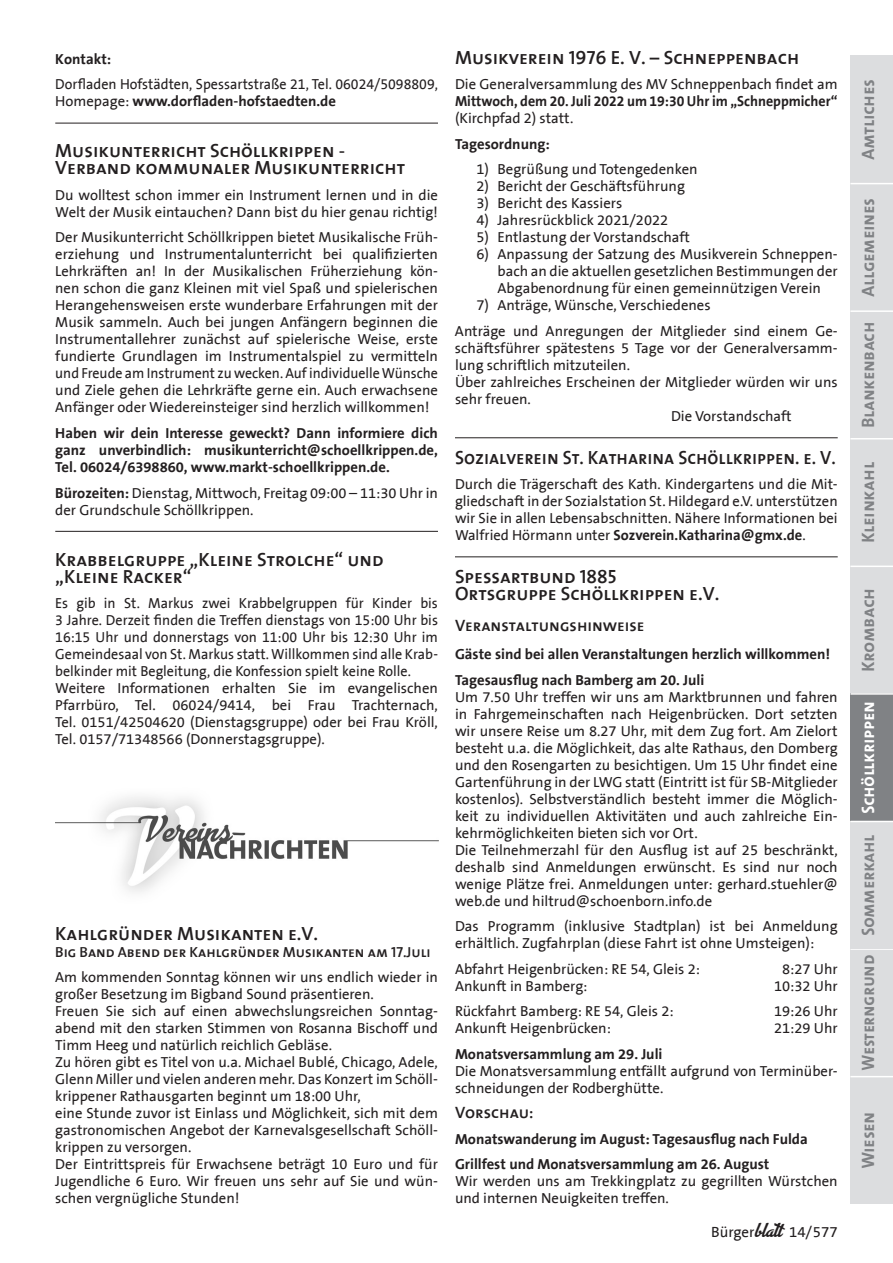
<style>
.page{position:relative;width:893px;height:1263px;background:#fff}
.page>*{position:absolute;margin:0;border:0;box-sizing:border-box;transform-origin:0 0}
.t1{font:19.2px/17px "The Sans Semi Bold Caps";color:#231f20}
.t2{font:19.2px "The Sans Semi Bold Caps";color:#231f20;scale:.94 1}
.t3{font:italic 18px "The Sans Bold Caps";color:#808285}
.t4{font:italic 18px "The Sans Bold Caps";color:#fff}
.t5{font:italic 18px "The Sans Bold Caps";color:#808285;scale:.95 1}
.t6{font:16.5px "The Sans Semi Bold Caps";color:#231f20}
.t7{font:15px "The Sans B5 Plain";color:#231f20}
.t8{font:14.7px/17px "The Sans B5 Plain";color:#231f20}
.t9{font:14.7px/17px "The Sans B5 Plain";color:#231f20;scale:.96 1}
.t10{font:700 14.7px/25.5px "The Sans B7";color:#231f20}
.t11{font:700 14.7px "The Sans B7";color:#231f20;scale:.95 1}
.t12{font:14.7px "The Sans Semi Bold Caps";color:#231f20}
.s1{font-family:"The Sans B5 Plain";font-weight:400}
.s2{font-family:"The Sans B7";font-weight:700}
.s3{font-family:"Advertising Script";font-weight:700;font-size:16.5px}
</style>
<div class="page">
<div style="left:850px;top:55px;width:43px;height:128px;background:#dcdddf"></div>
<div style="left:850px;top:183px;width:43px;height:127px;background:#dcdddf"></div>
<div style="left:850px;top:310px;width:43px;height:128px;background:#dcdddf"></div>
<div style="left:850px;top:438px;width:43px;height:128px;background:#dcdddf"></div>
<div style="left:850px;top:566px;width:43px;height:127px;background:#dcdddf"></div>
<div style="left:850px;top:948px;width:43px;height:128px;background:#dcdddf"></div>
<div style="left:850px;top:1076px;width:43px;height:127px;background:#dcdddf"></div>
<hr style="left:850px;top:1076px;width:43px;height:1px;background:#fff">
<hr style="left:850px;top:948px;width:43px;height:2px;background:#fff">
<hr style="left:850px;top:566px;width:43px;height:1px;background:#fff">
<hr style="left:850px;top:438px;width:43px;height:1px;background:#fff">
<hr style="left:850px;top:310px;width:43px;height:2px;background:#fff">
<hr style="left:850px;top:183px;width:43px;height:1px;background:#fff">
<div style="left:850px;top:693px;width:43px;height:128px;background:#808285"></div>
<div style="left:850px;top:821px;width:43px;height:127px;background:#dcdddf"></div>
<hr style="left:455px;top:437px;width:383px;height:1px;background:#231f20">
<hr style="left:455px;top:557px;width:383px;height:1px;background:#231f20">
<hr style="left:55px;top:123px;width:383px;height:1px;background:#231f20">
<hr style="left:55px;top:531px;width:383px;height:1px;background:#231f20">
<img style="left:55px;top:797px;width:383px;height:95px">
<hr style="left:850px;top:821px;width:43px;height:1px;background:#fff">
<hr style="left:850px;top:693px;width:43px;height:2px;background:#fff">
<p class="t10" style="left:55px;top:47px;width:58px">Kontakt:</p>
<p class="t9" style="left:55px;top:76px;width:400px">Dorfladen Hofstädten, Spessartstraße 21, Tel. 06024/5098809,</p>
<p class="t10" style="left:55px;top:89px;width:282px"><span class="s1">Homepage:</span> www.dorfladen-hofstaedten.de</p>
<h1 class="t1" style="left:55px;top:142px;width:351px">Musikunterricht Schöllkrippen -<br>Verband kommunaler Musikunterricht</h1>
<p class="t8" style="left:55px;top:187px;width:384px">Du wolltest schon immer ein Instrument lernen und in die<br>Welt der Musik eintauchen? Dann bist du hier genau richtig!</p>
<p class="t8" style="left:55px;top:229px;width:384px;text-align:justify">Der Musikunterricht Schöllkrippen bietet Musikalische Früh&shy;erziehung und Instrumentalunterricht bei qualifizierten Lehrkräften an! In der Musikalischen Früherziehung kön&shy;nen schon die ganz Kleinen mit viel Spaß und spielerischen Herangehensweisen erste wunderbare Erfahrungen mit der Musik sammeln. Auch bei jungen Anfängern beginnen die Instrumentallehrer zunächst auf spielerische Weise, erste fundierte Grundlagen im Instrumentalspiel zu vermitteln und Freude am Instrument zu wecken. Auf individuelle Wünsche und Ziele gehen die Lehrkräfte gerne ein. Auch erwachsene Anfänger oder Wiedereinsteiger sind herzlich willkommen!</p>
<p class="t10" style="left:55px;top:425px;width:384px;line-height:17px;text-align:justify">Haben wir dein Interesse geweckt? Dann informiere dich ganz unverbindlich: musikunterricht@schoellkrippen.de, Tel. 06024/6398860, www.markt-schoellkrippen.de.</p>
<p class="t8" style="left:55px;top:485px;width:384px"><span class="s2">Bürozeiten:</span> Dienstag, Mittwoch, Freitag 09:00 – 11:30 Uhr in der Grundschule Schöllkrippen.</p>
<h1 class="t1" style="left:55px;top:550px;width:330px">Krabbelgruppe „Kleine Strolche“ und „Kleine Racker“</h1>
<p class="t9" style="left:55px;top:595px;width:400px">Es gib in St. Markus zwei Krabbelgruppen für Kinder bis 3 Jahre. Derzeit finden die Treffen dienstags von 15:00 Uhr bis 16:15 Uhr und donnerstags von 11:00 Uhr bis 12:30 Uhr im Gemeindesaal von St. Markus statt. Willkommen sind alle Krab&shy;belkinder mit Begleitung, die Konfession spielt keine Rolle.<br>Weitere Informationen erhalten Sie im evangelischen Pfarrbüro, Tel. 06024/9414, bei Frau Trachternach, Tel. 0151/42504620 (Dienstagsgruppe) oder bei Frau Kröll, Tel. 0157/71348566 (Donnerstagsgruppe).</p>
<h1 class="t1" style="left:55px;top:924px;width:264px">Kahlgründer Musikanten e.V.</h1>
<p class="t12" style="left:55px;top:939px;width:377px">Big Band Abend der Kahlgründer Musikanten am 17.Juli</p>
<p class="t8" style="left:55px;top:969px;width:384px">Am kommenden Sonntag können wir uns endlich wieder in großer Besetzung im Bigband Sound präsentieren.<br>Freuen Sie sich auf einen abwechslungsreichen Sonntag&shy;abend mit den starken Stimmen von Rosanna Bischoff und Timm Heeg und natürlich reichlich Gebläse.<br>Zu hören gibt es Titel von u.a. Michael Bublé, Chicago, Adele, Glenn Miller und vielen anderen mehr. Das Konzert im Schöll&shy;krippener Rathausgarten beginnt um 18:00 Uhr,<br>eine Stunde zuvor ist Einlass und Möglichkeit, sich mit dem gastronomischen Angebot der Karnevalsgesellschaft Schöll&shy;krippen zu versorgen.<br>Der Eintrittspreis für Erwachsene beträgt 10 Euro und für Jugendliche 6 Euro. Wir freuen uns sehr auf Sie und wün&shy;schen vergnügliche Stunden!</p>
<h1 class="t1" style="left:455px;top:48px;width:346px">Musikverein 1976 E. V. – Schneppenbach</h1>
<p class="t8" style="left:455px;top:76px;width:384px">Die Generalversammlung des MV Schneppenbach findet am</p>
<p class="t11" style="left:455px;top:94px;width:404px">Mittwoch, dem 20. Juli 2022 um 19:30 Uhr im „Schneppmicher“</p>
<p class="t8" style="left:455px;top:110px;width:120px">(Kirchpfad 2) statt.</p>
<p class="t10" style="left:455px;top:132px;width:96px">Tagesordnung:</p>
<p class="t8" style="left:476px;top:161px;width:223px">1) Begrüßung und Totengedenken</p>
<p class="t8" style="left:476px;top:178px;width:210px">2) Bericht der Geschäftsführung</p>
<p class="t8" style="left:476px;top:195px;width:147px">3) Bericht des Kassiers</p>
<p class="t8" style="left:476px;top:212px;width:193px">4) Jahresrückblick 2021/2022</p>
<p class="t8" style="left:476px;top:229px;width:215px">5) Entlastung der Vorstandschaft</p>
<p class="t8" style="left:497px;top:246px;width:342px;text-align:justify;text-indent:-21px">6) Anpassung der Satzung des Musikverein Schneppen&shy;bach an die aktuellen gesetzlichen Bestimmungen der Abgabenordnung für einen gemeinnützigen Verein</p>
<p class="t8" style="left:455px;top:293px;width:384px;line-height:25.5px;text-indent:21px">7) Anträge, Wünsche, Verschiedenes<br>Anträge und Anregungen der Mitglieder sind einem Ge-</p>
<p class="t8" style="left:455px;top:340px;width:384px">schäftsführer spätestens 5 Tage vor der Generalversamm-</p>
<p class="t8" style="left:455px;top:357px;width:177px">lung schriftlich mitzuteilen.</p>
<p class="t8" style="left:455px;top:374px;width:384px">Über zahlreiches Erscheinen der Mitglieder würden wir uns</p>
<p class="t8" style="left:455px;top:391px;width:77px">sehr freuen.</p>
<p class="t8" style="left:671px;top:408px;width:122px">Die Vorstandschaft</p>
<h1 class="t2" style="left:455px;top:441px;width:407px">Sozialverein St. Katharina Schöllkrippen. e. V.</h1>
<p class="t8" style="left:455px;top:476px;width:384px;text-align:justify">Durch die Trägerschaft des Kath. Kindergartens und die Mit&shy;gliedschaft in der Sozialstation St. Hildegard e.V. unterstützen wir Sie in allen Lebensabschnitten. Nähere Informationen bei</p>
<p class="t10" style="left:455px;top:523px;width:352px"><span class="s1">Walfried Hörmann unter</span> Sozverein.Katharina@gmx.de<span class="s1">.</span></p>
<h1 class="t1" style="left:455px;top:567px;width:266px">Spessartbund 1885<br>Ortsgruppe Schöllkrippen e.V.</h1>
<p class="t6" style="left:455px;top:612px;width:191px">Veranstaltungshinweise</p>
<p class="t10" style="left:455px;top:642px;width:377px">Gäste sind bei allen Veranstaltungen herzlich willkommen!<br>Tagesausflug nach Bamberg am 20. Juli</p>
<p class="t8" style="left:455px;top:689px;width:384px">Um 7.50 Uhr treffen wir uns am Marktbrunnen und fahren in Fahrgemeinschaften nach Heigenbrücken. Dort setzten wir unsere Reise um 8.27 Uhr, mit dem Zug fort. Am Zielort besteht u.a. die Möglichkeit, das alte Rathaus, den Domberg und den Rosengarten zu besichtigen. Um 15 Uhr findet eine Gartenführung in der LWG statt (Eintritt ist für SB-Mitglieder kostenlos). Selbstverständlich besteht immer die Möglich&shy;keit zu individuellen Aktivitäten und auch zahlreiche Ein&shy;kehrmöglichkeiten bieten sich vor Ort.<br>Die Teilnehmerzahl für den Ausflug ist auf 25 beschränkt, deshalb sind Anmeldungen erwünscht. Es sind nur noch wenige Plätze frei. Anmeldungen unter: gerhard.stuehler@ web.de und hiltrud@schoenborn.info.de</p>
<p class="t8" style="left:455px;top:918px;width:384px">Das Programm (inklusive Stadtplan) ist bei Anmeldung erhältlich. Zugfahrplan (diese Fahrt ist ohne Umsteigen):</p>
<p class="t8" style="left:455px;top:961px;width:246px">Abfahrt Heigenbrücken: RE 54, Gleis 2:</p>
<p class="t8" style="left:782px;top:961px;width:57px">8:27 Uhr</p>
<p class="t8" style="left:455px;top:978px;width:134px">Ankunft in Bamberg:</p>
<p class="t8" style="left:774px;top:978px;width:65px">10:32 Uhr</p>
<p class="t8" style="left:455px;top:1003px;width:220px">Rückfahrt Bamberg: RE 54, Gleis 2:</p>
<p class="t8" style="left:774px;top:1003px;width:65px">19:26 Uhr</p>
<p class="t8" style="left:455px;top:1020px;width:157px">Ankunft Heigenbrücken:</p>
<p class="t8" style="left:774px;top:1020px;width:65px">21:29 Uhr</p>
<p class="t10" style="left:455px;top:1041px;width:209px">Monatsversammlung am 29. Juli</p>
<p class="t8" style="left:455px;top:1063px;width:384px">Die Monatsversammlung entfällt aufgrund von Terminüber&shy;schneidungen der Rodberghütte.</p>
<p class="t6" style="left:455px;top:1098px;width:80px">Vorschau:</p>
<p class="t10" style="left:455px;top:1127px;width:354px">Monatswanderung im August: Tagesausflug nach Fulda<br>Grillfest und Monatsversammlung am 26. August</p>
<p class="t8" style="left:455px;top:1173px;width:384px">Wir werden uns am Trekkingplatz zu gegrillten Würstchen und internen Neuigkeiten treffen.</p>
<p class="t7" style="left:711px;top:1224px;width:128px">Bürger<span class="s3">blatt</span> 14/577</p>
<p class="t3" style="left:853px;top:159px;width:87px;rotate:-90deg">Amtliches</p>
<p class="t3" style="left:853px;top:296px;width:105px;rotate:-90deg">Allgemeines</p>
<p class="t3" style="left:853px;top:427px;width:112px;rotate:-90deg">Blankenbach</p>
<p class="t3" style="left:853px;top:542px;width:87px;rotate:-90deg">Kleinkahl</p>
<p class="t3" style="left:853px;top:671px;width:90px;rotate:-90deg">Krombach</p>
<p class="t4" style="left:853px;top:813px;width:119px;rotate:-90deg">Schöllkrippen</p>
<p class="t3" style="left:853px;top:935px;width:108px;rotate:-90deg">Sommerkahl</p>
<p class="t5" style="left:853px;top:1070px;width:128px;rotate:-90deg">Westerngrund</p>
<p class="t3" style="left:853px;top:1168px;width:64px;rotate:-90deg">Wiesen</p>
</div>
